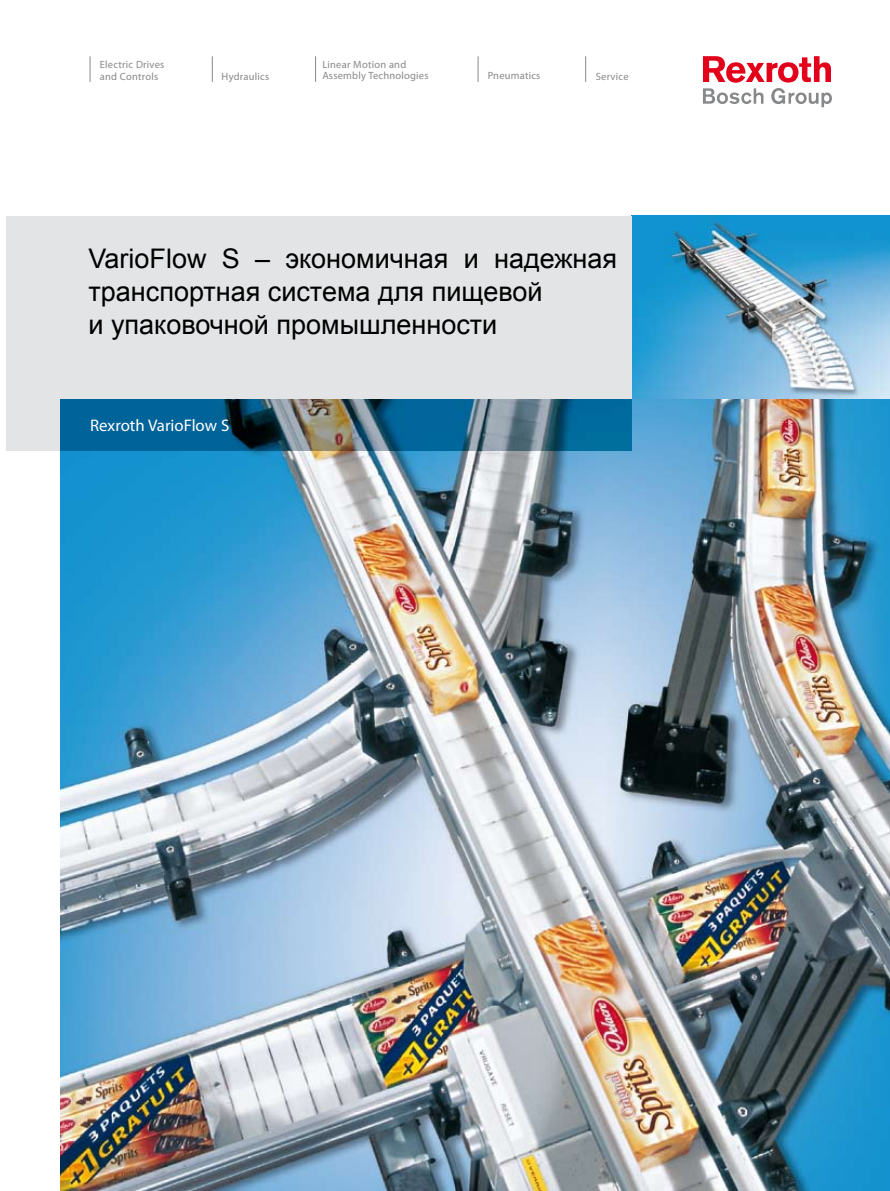
<style>
.page{position:relative;width:890px;height:1191px;background:#fff}
.page>*{position:absolute;margin:0;border:0;box-sizing:border-box;transform-origin:0 0}
.t1{font:27px/33px "Arial";color:#000}
.t2{font:16.8px "Myriad Pro";color:#fff}
.t3{font:10.5px/11.2px "Myriad Pro";letter-spacing:.02em;color:#87888a}
</style>
<div class="page">
<img style="left:631px;top:216px;width:259px;height:183px">
<img style="left:60px;top:399px;width:830px;height:792px">
<div style="left:6px;top:216px;width:625px;height:234px;background:#e3e4e5"></div>
<svg style="left:703px;top:56px;width:129px;height:51px"></svg>
<svg style="left:212px;top:56px;width:1px;height:26px"></svg>
<svg style="left:478px;top:56px;width:1px;height:26px"></svg>
<svg style="left:585px;top:56px;width:1px;height:26px"></svg>
<svg style="left:90px;top:56px;width:1px;height:26px"></svg>
<img style="left:60px;top:399px;width:571px;height:51px">
<svg style="left:315px;top:56px;width:1px;height:26px"></svg>
<p class="t3" style="left:100px;top:59px;width:66px">Electric Drives and Controls</p>
<p class="t3" style="left:222px;top:70px;width:49px">Hydraulics</p>
<p class="t3" style="left:322px;top:59px;width:108px">Linear Motion and<br>Assembly Technologies</p>
<p class="t3" style="left:488px;top:70px;width:54px">Pneumatics</p>
<p class="t3" style="left:596px;top:70px;width:34px">Service</p>
<h1 class="t1" style="left:89px;top:242px;width:530px">VarioFlow S – экономичная и надежная транспортная система для пищевой<br>и упаковочной промышленности</h1>
<h2 class="t2" style="left:90px;top:415px;width:141px">Rexroth VarioFlow S</h2>
</div>
